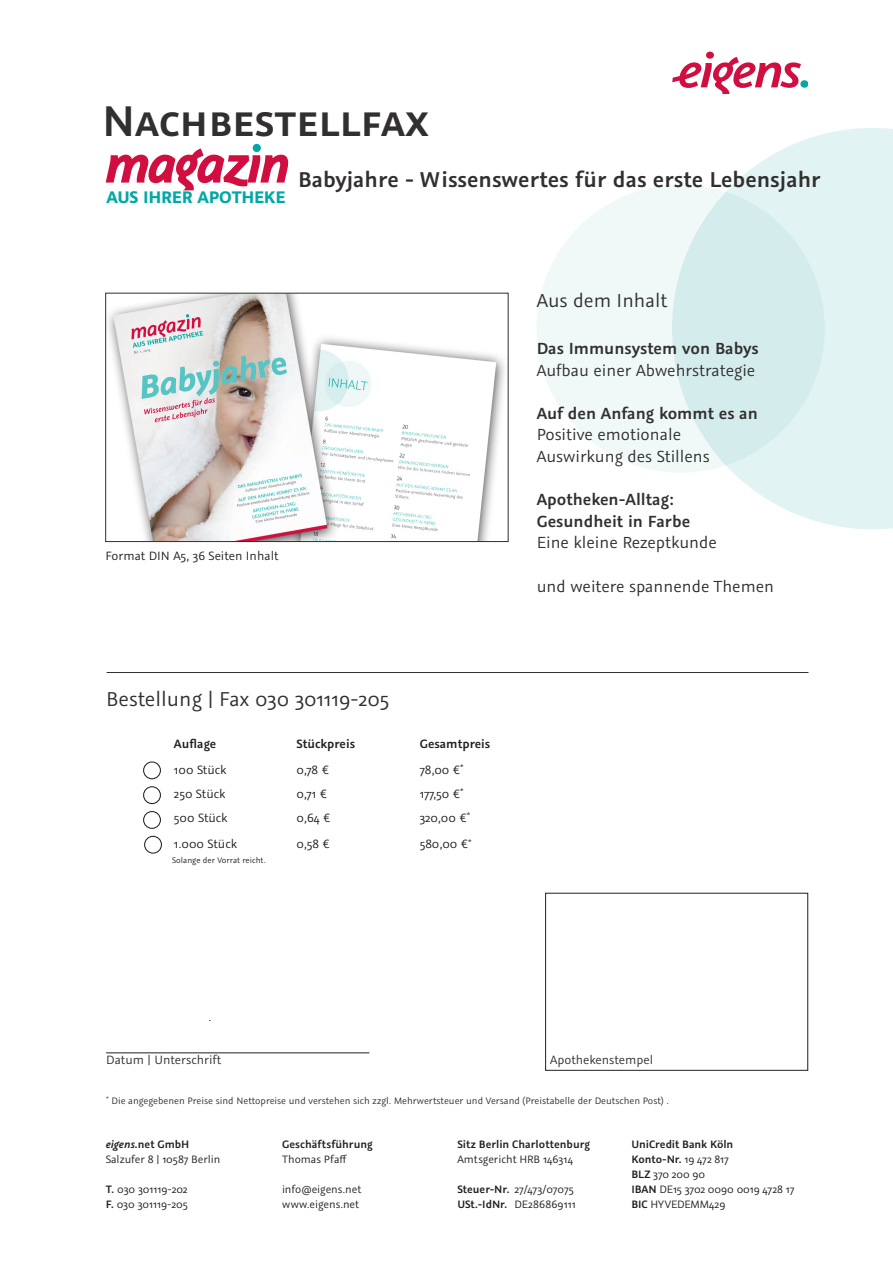
<style>
.page{position:relative;width:893px;height:1263px;background:#fff}
.page>*{position:absolute;margin:0;border:0;box-sizing:border-box;transform-origin:0 0}
.t1{font:600 48px "Graublau Sans";letter-spacing:.02em;color:#312f30}
.t2{font:600 24px "Graublau Sans";color:#312f30}
.t3{font:22.5px "Graublau Sans";color:#312f30}
.t4{font:21px "Graublau Sans";color:#312f30}
.MAIN-HEAD_von_KAPITE{font:700 18.75px "Graublau Sans";letter-spacing:-.015em;color:#00a9a5}
.t5{font:18px "Graublau Sans";color:#312f30}
.t6{font:600 18px "Graublau Sans";color:#312f30}
.t7{font:13.5px "Graublau Sans";color:#231f20}
.t8{font:13.5px "Graublau Sans";color:#312f30}
.t9{font:600 13.5px "Graublau Sans";color:#231f20}
.t10{font:12px "Graublau Sans";letter-spacing:-.005em;color:#231f20}
.t11{font:600 12px "Graublau Sans";color:#231f20}
.t12{font:10.5px "Graublau Sans";color:#312f30}
.t13{font:9px "Graublau Sans";color:#231f20}
.s1{font-style:italic}
.s2{font-weight:600}
.s3{font-weight:400}
</style>
<div class="page">
<svg style="left:693px;top:128px;width:200px;height:401px;fill:#e2f3f3"></svg>
<svg style="left:537px;top:185px;width:288px;height:288px;fill:#f0f9f8"></svg>
<div style="left:706px;top:52px;width:8px;height:7px;background:#d10e40;border-radius:50%"></div>
<div style="left:800px;top:80px;width:8px;height:8px;background:#00a9a5;border-radius:50%"></div>
<svg style="left:672px;top:57px;width:129px;height:37px"></svg>
<div style="left:143px;top:761px;width:18px;height:18px;border:1px solid #231f20;border-radius:50%"></div>
<svg style="left:105px;top:148px;width:184px;height:43px"></svg>
<div style="left:253px;top:144px;width:8px;height:8px;background:#00a9a5;border-radius:50%"></div>
<hr style="left:107px;top:672px;width:701px;height:1px;background:#312f30">
<div style="left:143px;top:786px;width:18px;height:18px;border:1px solid #231f20;border-radius:50%"></div>
<div style="left:143px;top:811px;width:18px;height:18px;border:1px solid #231f20;border-radius:50%"></div>
<div style="left:144px;top:836px;width:18px;height:18px;border:1px solid #231f20;border-radius:50%"></div>
<div style="left:545px;top:893px;width:263px;height:177px;border:1px solid #231f20"></div>
<hr style="left:106px;top:1052px;width:263px;height:1px;background:#231f20">
<img style="left:108px;top:295px;width:397px;height:245px">
<div style="left:105px;top:293px;width:403px;height:249px;border:1px solid #312f30"></div>
<p class="t1" style="left:102px;top:91px;width:328px">Nachbestellfax</p>
<p class="MAIN-HEAD_von_KAPITE" style="left:107px;top:185px;width:180px">AUS IHRER APOTHEKE</p>
<p class="t2" style="left:298px;top:164px;width:524px">Babyjahre - Wissenswertes für das erste Lebensjahr</p>
<p class="t7" style="left:105px;top:547px;width:175px">Format DIN A5, 36 Seiten Inhalt</p>
<p class="t4" style="left:537px;top:288px;width:132px">Aus dem Inhalt</p>
<p class="t6" style="left:537px;top:337px;width:223px">Das Immunsystem von Babys</p>
<p class="t5" style="left:537px;top:359px;width:220px">Aufbau einer Abwehrstrategie</p>
<p class="t6" style="left:537px;top:402px;width:223px">Auf den Anfang kommt es an</p>
<p class="t5" style="left:537px;top:424px;width:146px">Positive emotionale</p>
<p class="t5" style="left:537px;top:445px;width:174px">Auswirkung des Stillens</p>
<p class="t6" style="left:537px;top:488px;width:139px">Apotheken-Alltag:</p>
<p class="t6" style="left:537px;top:510px;width:155px">Gesundheit in Farbe</p>
<p class="t5" style="left:537px;top:532px;width:182px">Eine kleine Rezeptkunde</p>
<p class="t5" style="left:537px;top:575px;width:239px">und weitere spannende Themen</p>
<p class="t3" style="left:106px;top:685px;width:284px">Bestellung | Fax 030 301119-205</p>
<p class="t9" style="left:174px;top:735px;width:44px">Auflage</p>
<p class="t9" style="left:296px;top:735px;width:60px">Stückpreis</p>
<p class="t9" style="left:420px;top:735px;width:72px">Gesamtpreis</p>
<p class="t7" style="left:174px;top:761px;width:54px">100 Stück</p>
<p class="t7" style="left:296px;top:761px;width:34px">0,78 €</p>
<p class="t7" style="left:420px;top:761px;width:45px">78,00 €<sup>*</sup></p>
<p class="t7" style="left:174px;top:785px;width:53px">250 Stück</p>
<p class="t7" style="left:296px;top:785px;width:32px">0,71 €</p>
<p class="t7" style="left:420px;top:785px;width:45px">177,50 €<sup>*</sup></p>
<p class="t7" style="left:174px;top:809px;width:55px">500 Stück</p>
<p class="t7" style="left:296px;top:809px;width:36px">0,64 €</p>
<p class="t7" style="left:420px;top:809px;width:52px">320,00 €<sup>*</sup></p>
<p class="t7" style="left:174px;top:836px;width:65px">1.000 Stück</p>
<p class="t7" style="left:296px;top:836px;width:35px">0,58 €</p>
<p class="t7" style="left:420px;top:836px;width:53px">580,00 €<sup>*</sup></p>
<p class="t13" style="left:172px;top:855px;width:95px">Solange der Vorrat reicht.</p>
<p class="t8" style="left:106px;top:1052px;width:116px">Datum | Unterschrift</p>
<p class="t8" style="left:550px;top:1052px;width:105px">Apothekenstempel</p>
<p class="t12" style="left:106px;top:1094px;width:564px"><sup>*</sup> Die angegebenen Preise sind Nettopreise und verstehen sich zzgl. Mehrwertsteuer und Versand (Preistabelle der Deutschen Post) .</p>
<p class="t11" style="left:106px;top:1136px;width:85px"><span class="s1">eigens</span>.net GmbH</p>
<p class="t10" style="left:106px;top:1152px;width:116px">Salzufer 8 | 10587 Berlin</p>
<p class="t10" style="left:106px;top:1182px;width:84px"><span class="s2">T.</span> 030 301119-202</p>
<p class="t10" style="left:106px;top:1197px;width:84px"><span class="s2">F.</span> 030 301119-205</p>
<p class="t11" style="left:282px;top:1136px;width:92px">Geschäftsführung</p>
<p class="t10" style="left:282px;top:1152px;width:66px">Thomas Pfaff</p>
<p class="t10" style="left:282px;top:1182px;width:81px">info@eigens.net</p>
<p class="t10" style="left:282px;top:1197px;width:79px">www.eigens.net</p>
<p class="t11" style="left:457px;top:1136px;width:134px">Sitz Berlin Charlottenburg</p>
<p class="t10" style="left:457px;top:1152px;width:117px">Amtsgericht HRB 146314</p>
<p class="t10" style="left:457px;top:1182px;width:118px"><span class="s2">Steuer-Nr.</span> 27/473/07075</p>
<p class="t10" style="left:457px;top:1197px;width:120px"><span class="s2">USt.-IdNr.</span> DE286869111</p>
<p class="t11" style="left:632px;top:1136px;width:103px">UniCredit Bank Köln</p>
<p class="t11" style="left:632px;top:1151px;width:99px">Konto-Nr. <span class="s3">19 472 817</span></p>
<p class="t10" style="left:632px;top:1167px;width:75px"><span class="s2">BLZ</span> 370 200 90</p>
<p class="t10" style="left:632px;top:1182px;width:164px"><span class="s2">IBAN</span> DE15 3702 0090 0019 4728 17</p>
<p class="t10" style="left:632px;top:1197px;width:95px"><span class="s2">BIC</span> HYVEDEMM429</p>
</div>
